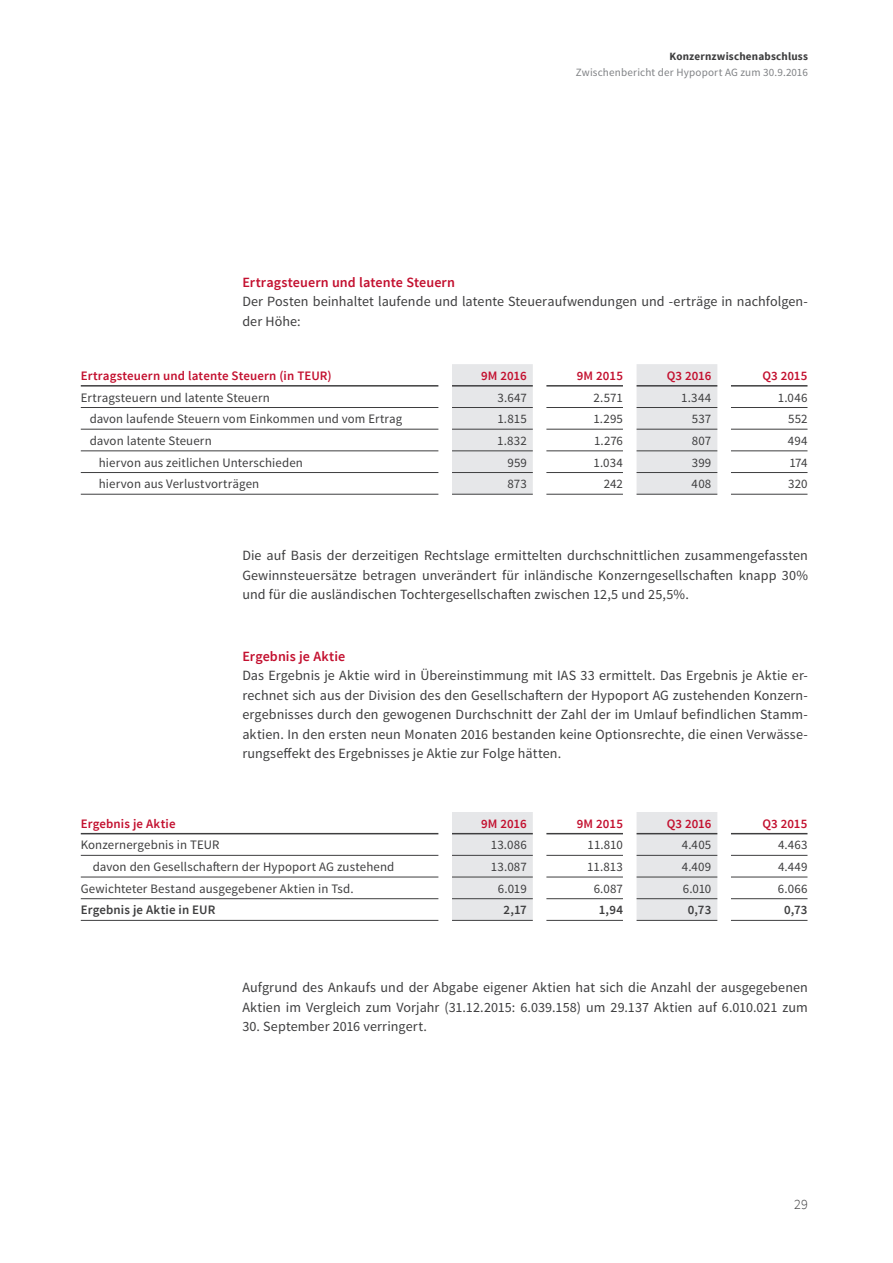
<style>
.page{position:relative;width:893px;height:1263px;background:#fff}
.page>*{position:absolute;margin:0;border:0;box-sizing:border-box;transform-origin:0 0}
.t1{font:14.1px/19.5px "Source Sans Pro";letter-spacing:.005em;color:#3e3e3f}
.t2{font:600 14.1px "Source Sans Pro";letter-spacing:.005em;color:#c3102f}
.t3{font:300 14.1px "Source Sans Pro";color:#3e3e3f}
.t4{font:12.9px "Source Sans Pro";letter-spacing:.01em;color:#3e3e3f}
.t5{font:600 12.9px "Source Sans Pro";letter-spacing:.01em;color:#c3102f}
.t6{font:600 12.9px "Source Sans Pro";letter-spacing:.01em;color:#3e3e3f}
.t7{font:11.1px "Source Sans Pro";letter-spacing:.015em;color:#808285}
.t8{font:700 11.1px "Source Sans Pro";letter-spacing:.015em;color:#3e3e3f}
</style>
<div class="page">
<svg style="left:452px;top:364px;width:265px;height:130px"></svg>
<hr style="left:81px;top:429px;width:357px;height:1px;background:#3e3e3f">
<hr style="left:81px;top:450px;width:357px;height:1px;background:#3e3e3f">
<hr style="left:81px;top:472px;width:357px;height:1px;background:#3e3e3f">
<hr style="left:81px;top:494px;width:357px;height:1px;background:#3e3e3f">
<hr style="left:81px;top:385px;width:357px;height:2px;background:#3e3e3f">
<hr style="left:81px;top:407px;width:357px;height:1px;background:#3e3e3f">
<hr style="left:546px;top:385px;width:77px;height:2px;background:#3e3e3f">
<hr style="left:731px;top:385px;width:76px;height:2px;background:#3e3e3f">
<hr style="left:546px;top:429px;width:77px;height:1px;background:#3e3e3f">
<hr style="left:731px;top:429px;width:76px;height:1px;background:#3e3e3f">
<hr style="left:546px;top:450px;width:77px;height:1px;background:#3e3e3f">
<hr style="left:731px;top:450px;width:76px;height:1px;background:#3e3e3f">
<hr style="left:546px;top:472px;width:77px;height:1px;background:#3e3e3f">
<hr style="left:731px;top:472px;width:76px;height:1px;background:#3e3e3f">
<hr style="left:452px;top:385px;width:81px;height:2px;background:#3e3e3f">
<hr style="left:637px;top:385px;width:80px;height:2px;background:#3e3e3f">
<hr style="left:452px;top:429px;width:81px;height:1px;background:#3e3e3f">
<hr style="left:637px;top:429px;width:80px;height:1px;background:#3e3e3f">
<hr style="left:452px;top:450px;width:81px;height:1px;background:#3e3e3f">
<hr style="left:637px;top:450px;width:80px;height:1px;background:#3e3e3f">
<hr style="left:452px;top:472px;width:81px;height:1px;background:#3e3e3f">
<hr style="left:637px;top:472px;width:80px;height:1px;background:#3e3e3f">
<hr style="left:546px;top:407px;width:77px;height:1px;background:#3e3e3f">
<hr style="left:731px;top:407px;width:76px;height:1px;background:#3e3e3f">
<hr style="left:452px;top:407px;width:81px;height:1px;background:#3e3e3f">
<hr style="left:637px;top:407px;width:80px;height:1px;background:#3e3e3f">
<hr style="left:452px;top:494px;width:81px;height:1px;background:#3e3e3f">
<hr style="left:546px;top:494px;width:77px;height:1px;background:#3e3e3f">
<hr style="left:637px;top:494px;width:80px;height:1px;background:#3e3e3f">
<hr style="left:731px;top:494px;width:76px;height:1px;background:#3e3e3f">
<svg style="left:452px;top:812px;width:265px;height:108px"></svg>
<hr style="left:81px;top:877px;width:357px;height:1px;background:#3e3e3f">
<hr style="left:81px;top:898px;width:357px;height:1px;background:#3e3e3f">
<hr style="left:81px;top:920px;width:357px;height:1px;background:#3e3e3f">
<hr style="left:81px;top:833px;width:357px;height:1px;background:#3e3e3f">
<hr style="left:81px;top:855px;width:357px;height:1px;background:#3e3e3f">
<hr style="left:546px;top:833px;width:77px;height:1px;background:#3e3e3f">
<hr style="left:731px;top:833px;width:76px;height:1px;background:#3e3e3f">
<hr style="left:546px;top:877px;width:77px;height:1px;background:#3e3e3f">
<hr style="left:731px;top:877px;width:76px;height:1px;background:#3e3e3f">
<hr style="left:546px;top:898px;width:77px;height:1px;background:#3e3e3f">
<hr style="left:731px;top:898px;width:76px;height:1px;background:#3e3e3f">
<hr style="left:546px;top:920px;width:77px;height:1px;background:#3e3e3f">
<hr style="left:731px;top:920px;width:76px;height:1px;background:#3e3e3f">
<hr style="left:452px;top:833px;width:81px;height:1px;background:#3e3e3f">
<hr style="left:637px;top:833px;width:80px;height:1px;background:#3e3e3f">
<hr style="left:452px;top:877px;width:81px;height:1px;background:#3e3e3f">
<hr style="left:637px;top:877px;width:80px;height:1px;background:#3e3e3f">
<hr style="left:452px;top:898px;width:81px;height:1px;background:#3e3e3f">
<hr style="left:637px;top:898px;width:80px;height:1px;background:#3e3e3f">
<hr style="left:452px;top:920px;width:81px;height:1px;background:#3e3e3f">
<hr style="left:637px;top:920px;width:80px;height:1px;background:#3e3e3f">
<hr style="left:546px;top:855px;width:77px;height:1px;background:#3e3e3f">
<hr style="left:731px;top:855px;width:76px;height:1px;background:#3e3e3f">
<hr style="left:452px;top:855px;width:81px;height:1px;background:#3e3e3f">
<hr style="left:637px;top:855px;width:80px;height:1px;background:#3e3e3f">
<p class="t8" style="left:669px;top:49px;width:140px">Konzernzwischenabschluss</p>
<p class="t7" style="left:576px;top:66px;width:233px">Zwischenbericht der Hypoport AG zum 30.9.2016</p>
<p class="t2" style="left:242px;top:273px;width:214px">Ertragsteuern und latente Steuern</p>
<p class="t1" style="left:242px;top:292px;width:567px">Der Posten beinhaltet laufende und latente Steueraufwendungen und -erträge in nachfolgen&shy;der Höhe:</p>
<p class="t5" style="left:81px;top:367px;width:252px">Ertragsteuern und latente Steuern (in TEUR)</p>
<p class="t5" style="left:481px;top:367px;width:47px">9M 2016</p>
<p class="t5" style="left:577px;top:367px;width:48px">9M 2015</p>
<p class="t5" style="left:667px;top:367px;width:46px">Q3 2016</p>
<p class="t5" style="left:762px;top:367px;width:47px">Q3 2015</p>
<p class="t4" style="left:81px;top:389px;width:191px">Ertragsteuern und latente Steuern</p>
<p class="t4" style="left:498px;top:389px;width:31px">3.647</p>
<p class="t4" style="left:594px;top:389px;width:31px">2.571</p>
<p class="t4" style="left:681px;top:389px;width:32px">1.344</p>
<p class="t4" style="left:778px;top:389px;width:31px">1.046</p>
<p class="t4" style="left:90px;top:411px;width:314px">davon laufende Steuern vom Einkommen und vom Ertrag</p>
<p class="t4" style="left:497px;top:411px;width:31px">1.815</p>
<p class="t4" style="left:593px;top:411px;width:31px">1.295</p>
<p class="t4" style="left:692px;top:411px;width:21px">537</p>
<p class="t4" style="left:788px;top:411px;width:21px">552</p>
<p class="t4" style="left:90px;top:433px;width:123px">davon latente Steuern</p>
<p class="t4" style="left:497px;top:433px;width:31px">1.832</p>
<p class="t4" style="left:594px;top:433px;width:30px">1.276</p>
<p class="t4" style="left:692px;top:433px;width:21px">807</p>
<p class="t4" style="left:788px;top:433px;width:21px">494</p>
<p class="t4" style="left:99px;top:454px;width:206px">hiervon aus zeitlichen Unterschieden</p>
<p class="t4" style="left:507px;top:454px;width:21px">959</p>
<p class="t4" style="left:593px;top:454px;width:31px">1.034</p>
<p class="t4" style="left:692px;top:454px;width:21px">399</p>
<p class="t4" style="left:789px;top:454px;width:19px">174</p>
<p class="t4" style="left:99px;top:476px;width:162px">hiervon aus Verlustvorträgen</p>
<p class="t4" style="left:507px;top:476px;width:21px">873</p>
<p class="t4" style="left:604px;top:476px;width:21px">242</p>
<p class="t4" style="left:692px;top:476px;width:21px">408</p>
<p class="t4" style="left:788px;top:476px;width:21px">320</p>
<p class="t1" style="left:242px;top:546px;width:567px;text-align:justify">Die auf Basis der derzeitigen Rechtslage ermittelten durchschnittlichen zusammengefassten Gewinnsteuersätze betragen unverändert für inländische Konzerngesellschaften knapp 30% und für die ausländischen Tochtergesellschaften zwischen 12,5 und 25,5%.</p>
<p class="t2" style="left:242px;top:647px;width:105px">Ergebnis je Aktie</p>
<p class="t1" style="left:242px;top:666px;width:567px;text-align:justify">Das Ergebnis je Aktie wird in Übereinstimmung mit IAS 33 ermittelt. Das Ergebnis je Aktie er&shy;rechnet sich aus der Division des den Gesellschaftern der Hypoport AG zustehenden Konzern&shy;ergebnisses durch den gewogenen Durchschnitt der Zahl der im Umlauf befindlichen Stamm&shy;aktien. In den ersten neun Monaten 2016 bestanden keine Optionsrechte, die einen Verwässe&shy;rungseffekt des Ergebnisses je Aktie zur Folge hätten.</p>
<p class="t5" style="left:81px;top:815px;width:96px">Ergebnis je Aktie</p>
<p class="t5" style="left:481px;top:815px;width:47px">9M 2016</p>
<p class="t5" style="left:577px;top:815px;width:48px">9M 2015</p>
<p class="t5" style="left:667px;top:815px;width:46px">Q3 2016</p>
<p class="t5" style="left:762px;top:815px;width:47px">Q3 2015</p>
<p class="t4" style="left:81px;top:837px;width:140px">Konzernergebnis in TEUR</p>
<p class="t4" style="left:491px;top:837px;width:38px">13.086</p>
<p class="t4" style="left:588px;top:837px;width:37px">11.810</p>
<p class="t4" style="left:682px;top:837px;width:31px">4.405</p>
<p class="t4" style="left:778px;top:837px;width:31px">4.463</p>
<p class="t4" style="left:93px;top:859px;width:303px">davon den Gesellschaftern der Hypoport AG zustehend</p>
<p class="t4" style="left:491px;top:859px;width:37px">13.087</p>
<p class="t4" style="left:587px;top:859px;width:37px">11.813</p>
<p class="t4" style="left:682px;top:859px;width:31px">4.409</p>
<p class="t4" style="left:778px;top:859px;width:31px">4.449</p>
<p class="t4" style="left:81px;top:880px;width:274px">Gewichteter Bestand ausgegebener Aktien in Tsd.</p>
<p class="t4" style="left:498px;top:880px;width:30px">6.019</p>
<p class="t4" style="left:594px;top:880px;width:31px">6.087</p>
<p class="t4" style="left:683px;top:880px;width:30px">6.010</p>
<p class="t4" style="left:778px;top:880px;width:31px">6.066</p>
<p class="t6" style="left:81px;top:902px;width:136px">Ergebnis je Aktie in EUR</p>
<p class="t6" style="left:503px;top:902px;width:25px">2,17</p>
<p class="t6" style="left:599px;top:902px;width:26px">1,94</p>
<p class="t6" style="left:688px;top:902px;width:25px">0,73</p>
<p class="t6" style="left:784px;top:902px;width:25px">0,73</p>
<p class="t1" style="left:242px;top:978px;width:567px">Aufgrund des Ankaufs und der Abgabe eigener Aktien hat sich die Anzahl der ausgegebenen<br>Aktien im Vergleich zum Vorjahr (31.12.2015: 6.039.158) um 29.137 Aktien auf 6.010.021 zum</p>
<p class="t1" style="left:242px;top:1017px;width:186px">30. September 2016 verringert.</p>
<p class="t3" style="left:794px;top:1195px;width:15px">29</p>
</div>
